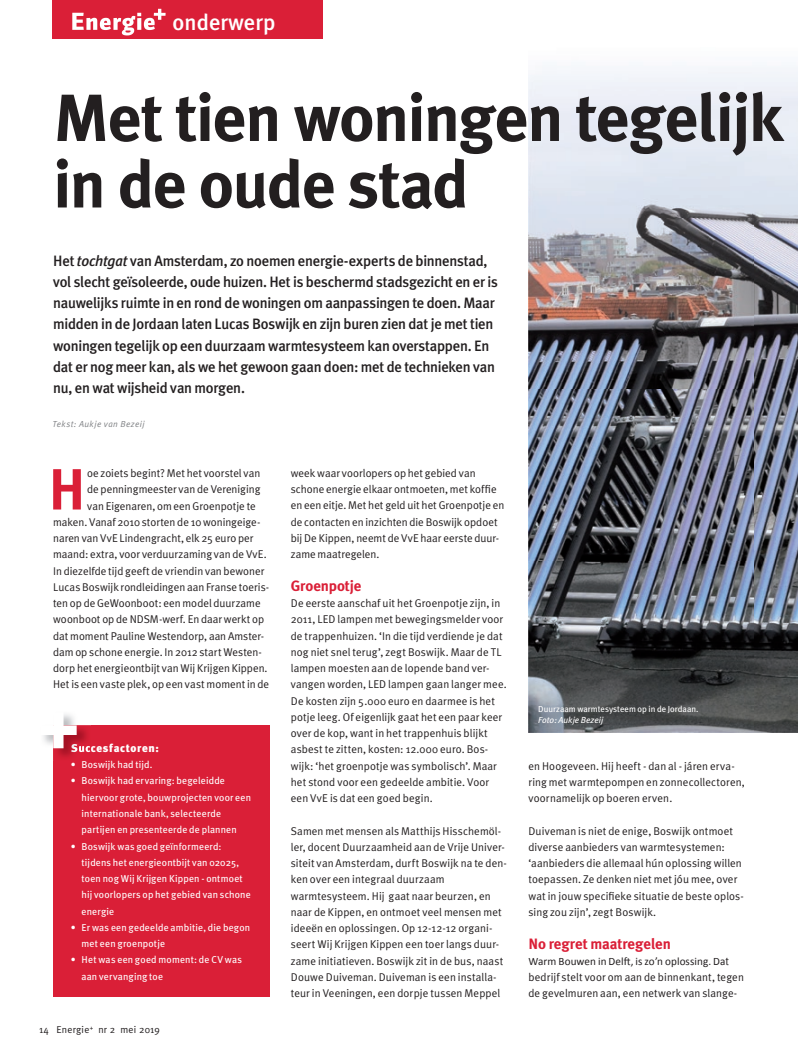
<style>
.page{position:relative;width:798px;height:1053px;background:#fff}
.page>*{position:absolute;margin:0;border:0;box-sizing:border-box;transform-origin:0 0}
.t1{font:700 66.5px/66.5px "Meta Plus";letter-spacing:-.025em;color:#231f20}
.t2{font:700 58px "Meta Plus";color:#da1f37}
.t3{font:500 22.5px "Meta Plus";color:#fff}
.t4{font:500 15px/21.2px "Meta Plus";letter-spacing:-.02em;color:#231f20}
.t5{font:700 15px "Meta Plus";letter-spacing:-.005em;color:#da1f37}
.t6{font:11.25px/16.2px "Meta Plus Normal";letter-spacing:.005em;color:#231f20}
.t7{font:11.25px "Calibri";letter-spacing:.005em;color:#231f20}
.t8{font:900 11.25px "Meta Plus";letter-spacing:.05em;color:#fff}
.t9{font:10px/16.2px "Meta Plus";letter-spacing:.015em;color:#fff}
.t10{font:10px "Meta Plus Normal";letter-spacing:.025em;color:#231f20}
.t11{font:8.75px "Meta Plus";color:#fff}
.t12{font:italic 8.75px "Meta Plus Normal";letter-spacing:.05em;color:#808285}
.t13{font:italic 8.75px "Meta Plus";color:#fff}
.s1{font-style:italic}
.s2{font-family:"Meta Plus Normal"}
</style>
<div class="page">
<img style="left:528px;top:67px;width:269px;height:665px">
<div style="left:52px;top:0;width:271px;height:39px;background:#da1f37"></div>
<div style="left:53px;top:725px;width:216px;height:272px;background:#da1f37"></div>
<img style="left:53px;top:725px;width:38px;height:32px">
<img style="left:71px;top:743px;width:20px;height:9px">
<svg style="left:43px;top:714px;width:34px;height:34px"></svg>
<svg style="left:72px;top:9px;width:93px;height:26px"></svg>
<h3 class="t3" style="left:172px;top:9px;width:104px">onderwerp</h3>
<h1 class="t1" style="left:53px;top:84px;width:731px">Met tien woningen tegelijk in de oude stad</h1>
<p class="t4" style="left:53px;top:250px;width:446px">Het <span class="s1">tochtgat</span> van Amsterdam, zo noemen energie-experts de binnenstad, vol slecht geïsoleerde, oude huizen. Het is beschermd stadsgezicht en er is nauwelijks ruimte in en rond de woningen om aanpassingen te doen. Maar midden in de Jordaan laten Lucas Boswijk en zijn buren zien dat je met tien woningen tegelijk op een duurzaam warmtesysteem kan overstappen. En dat er nog meer kan, als we het gewoon gaan doen: met de technieken van nu, en wat wijsheid van morgen.</p>
<p class="t12" style="left:53px;top:419px;width:93px">Tekst: Aukje van Bezeij</p>
<h2 class="t2" style="left:48px;top:456px;width:39px">H</h2>
<p class="t6" style="left:87px;top:465px;width:175px">oe zoiets begint? Met het voorstel van</p>
<p class="t6" style="left:87px;top:481px;width:175px">de penningmeester van de Vereniging</p>
<p class="t6" style="left:87px;top:497px;width:170px">van Eigenaren, om een Groenpotje te</p>
<p class="t6" style="left:53px;top:513px;width:208px">maken. Vanaf 2010 storten de 10 woningeige-</p>
<p class="t6" style="left:53px;top:530px;width:202px">naren van VvE Lindengracht, elk 25 euro per</p>
<p class="t6" style="left:53px;top:546px;width:215px">maand: extra, voor verduurzaming van de VvE.</p>
<p class="t6" style="left:53px;top:562px;width:213px">In diezelfde tijd geeft de vriendin van bewoner</p>
<p class="t6" style="left:53px;top:578px;width:217px">Lucas Boswijk rondleidingen aan Franse toeris-</p>
<p class="t6" style="left:53px;top:595px;width:209px">ten op de GeWoonboot: een model duurzame</p>
<p class="t6" style="left:53px;top:611px;width:212px">woonboot op de NDSM-werf. En daar werkt op</p>
<p class="t6" style="left:53px;top:627px;width:212px">dat moment Pauline Westendorp, aan Amster-</p>
<p class="t6" style="left:53px;top:643px;width:210px">dam op schone energie. In 2012 start Westen-</p>
<p class="t6" style="left:53px;top:659px;width:216px">dorp het energieontbijt van Wij Krijgen Kippen.</p>
<p class="t6" style="left:53px;top:676px;width:217px">Het is een vaste plek, op een vast moment in de</p>
<p class="t8" style="left:71px;top:741px;width:89px">Succesfactoren:</p>
<p class="t9" style="left:71px;top:756px;width:83px">• Boswijk had tijd.</p>
<p class="t9" style="left:82px;top:772px;width:171px;text-indent:-11px">• Boswijk had ervaring: begeleidde hiervoor grote, bouwprojecten voor een internationale bank, selecteerde partijen en presenteerde de plannen</p>
<p class="t9" style="left:82px;top:837px;width:171px;text-indent:-11px">• Boswijk was goed geïnformeerd: tijdens het energieontbijt van 02025, toen nog Wij Krijgen Kippen - ontmoet hij voorlopers op het gebied van schone energie</p>
<p class="t9" style="left:82px;top:919px;width:170px;text-indent:-11px">• Er was een gedeelde ambitie, die begon met een groenpotje</p>
<p class="t9" style="left:82px;top:951px;width:162px;text-indent:-11px">• Het was een goed moment: de CV was aan vervanging toe</p>
<p class="t10" style="left:39px;top:1024px;width:122px">14 Energie<sup>+</sup> nr 2 mei 2019</p>
<p class="t6" style="left:291px;top:464px;width:215px">week waar voorlopers op het gebied van schone energie elkaar ontmoeten, met koffie en een eitje. Met het geld uit het Groenpotje en de contacten en inzichten die Boswijk opdoet bij De Kippen, neemt de VvE haar eerste duur&shy;zame maatregelen.</p>
<h3 class="t5" style="left:291px;top:577px;width:72px">Groenpotje</h3>
<p class="t6" style="left:291px;top:595px;width:217px">De eerste aanschaf uit het Groenpotje zijn, in 2011, LED lampen met bewegingsmelder voor de trappenhuizen. ‘In die tijd verdiende je dat nog niet snel terug’, zegt Boswijk. Maar de TL lampen moesten aan de lopende band ver&shy;vangen worden, LED lampen gaan langer mee.<br>De kosten zijn 5.000 euro en daarmee is het potje leeg. Of eigenlijk gaat het een paar keer over de kop, want in het trappenhuis blijkt asbest te zitten, kosten: 12.000 euro. Bos&shy;wijk: ‘het groenpotje was symbolisch’. Maar het stond voor een gedeelde ambitie. Voor een VvE is dat een goed begin.</p>
<p class="t6" style="left:291px;top:822px;width:217px">Samen met mensen als Matthijs Hisschemöl&shy;ler, docent Duurzaamheid aan de Vrije Univer&shy;siteit van Amsterdam, durft Boswijk na te den&shy;ken over een integraal duurzaam warmtesysteem. Hij gaat naar beurzen, en naar de Kippen, en ontmoet veel mensen met ideeën en oplossingen. Op 12-12-12 organi&shy;seert Wij Krijgen Kippen een toer langs duur&shy;zame initiatieven. Boswijk zit in de bus, naast Douwe Duiveman. Duiveman is een installa&shy;teur in Veeningen, een dorpje tussen Meppel</p>
<p class="t11" style="left:538px;top:704px;width:162px">Duurzaam warmtesysteem op in de Jordaan.</p>
<p class="t13" style="left:538px;top:714px;width:66px">Foto: Aukje Bezeij</p>
<p class="t6" style="left:528px;top:757px;width:218px">en Hoogeveen. Hij heeft - dan al - járen erva&shy;ring met warmtepompen en zonnecollectoren, voornamelijk op boeren erven.</p>
<p class="t6" style="left:528px;top:822px;width:217px">Duiveman is niet de enige, Boswijk ontmoet diverse aanbieders van warmtesystemen: ‘aanbieders die allemaal hún oplossing willen toepassen. Ze denken niet met jóu mee, over wat in jouw specifieke situatie de beste oplos&shy;sing zou zijn’, zegt Boswijk.</p>
<h3 class="t5" style="left:528px;top:934px;width:144px">No regret maatregelen</h3>
<p class="t7" style="left:528px;top:954px;width:202px">Warm Bouwen in Delft, is zo’n oplossing. Da<span class="s2">t</span></p>
<p class="t6" style="left:528px;top:968px;width:217px">bedrijf stelt voor om aan de binnenkant, tegen de gevelmuren aan, een netwerk van slange-</p>
</div>
